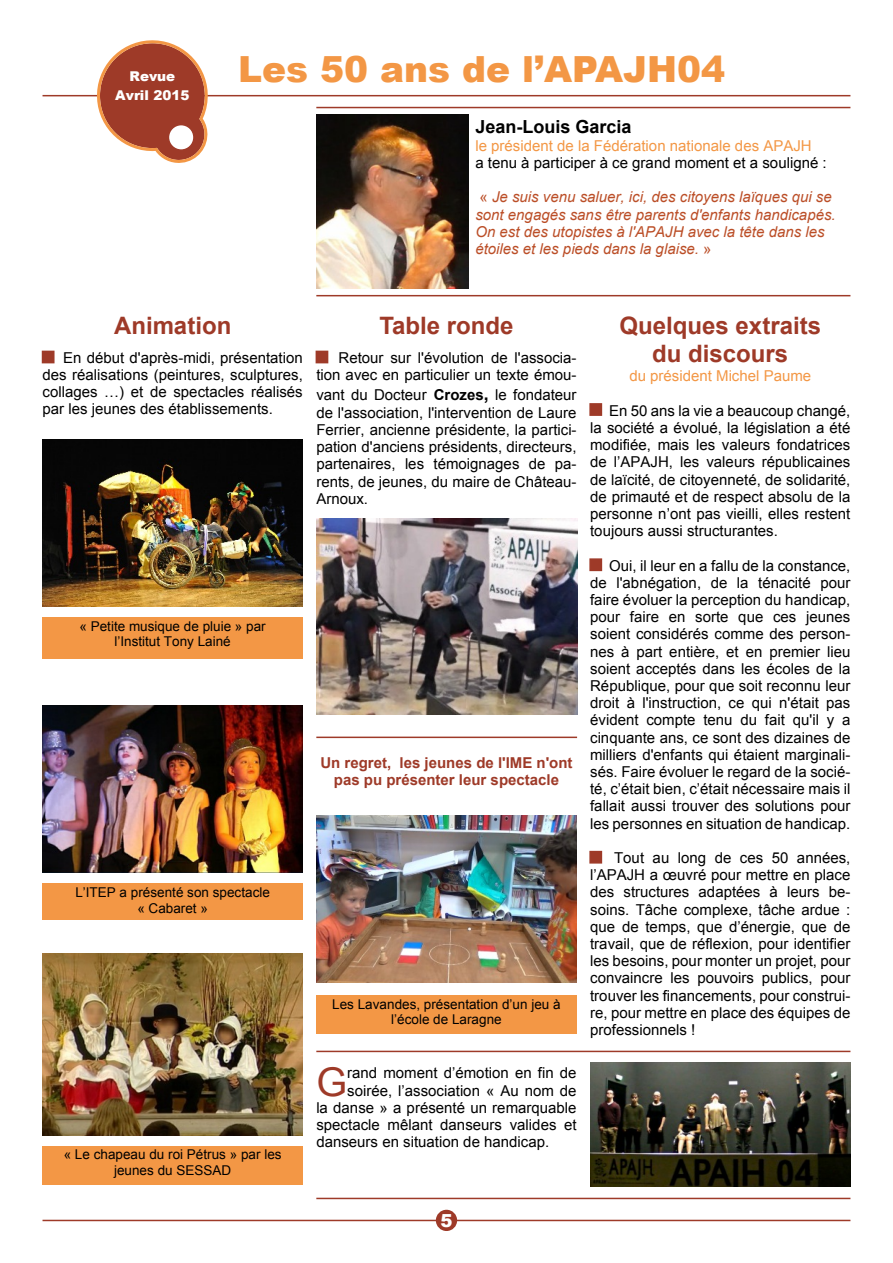
<style>
.page{position:relative;width:893px;height:1263px;background:#fff}
.page>*{position:absolute;margin:0;border:0;box-sizing:border-box;transform-origin:0 0}
.t1{font:39.6px "Arial";color:#9e3a28}
.t2{font:900 36px "Arial";color:#f39745}
.t3{font:700 24px/27.5px "Arial";color:#9e3a28;text-align:center}
.t4{font:700 18px "Arial";color:#000}
.t5{font:900 18px "Arial";color:#fff}
.t6{font:15px/17.2px "Arial";color:#000;text-align:justify}
.t7{font:italic 15px/17.2px "Arial";color:#bb4e27}
.t8{font:15px "Arial";color:#f39745}
.t9{font:700 15px/17.2px "Arial";color:#9e3a28;text-align:center}
.t10{font:13.5px/15.5px "Arial";color:#000;text-align:center}
.t11{font:900 13.5px/19px "Arial";color:#fff;text-align:center}
.s1{font-style:normal}
.s2{font-weight:700}
.s3{font-weight:700;font-size:18px}
</style>
<div class="page">
<hr style="left:43px;top:1220px;width:807px;height:1px;background:#9e3a28">
<div style="left:436px;top:1210px;width:21px;height:21px;background:#9e3a28;border:2px solid #9e3a28;border-radius:50%"></div>
<hr style="left:43px;top:95px;width:807px;height:1px;background:#9e3a28">
<svg style="left:97px;top:40px;width:111px;height:123px"></svg>
<div style="left:168px;top:124px;width:27px;height:27px;background:#fff;border:2px solid #9e3a28;border-radius:50%"></div>
<div style="left:589px;top:403px;width:13px;height:13px;background:#9e3a28;border:2px solid #9e3a28"></div>
<div style="left:589px;top:558px;width:13px;height:13px;background:#9e3a28;border:2px solid #9e3a28"></div>
<div style="left:589px;top:851px;width:13px;height:12px;background:#9e3a28;border:2px solid #9e3a28"></div>
<div style="left:316px;top:351px;width:12px;height:12px;background:#9e3a28"></div>
<img style="left:316px;top:518px;width:261px;height:196px">
<hr style="left:316px;top:736px;width:261px;height:2px;background:#9e3a28">
<img style="left:316px;top:115px;width:153px;height:174px">
<hr style="left:316px;top:107px;width:534px;height:1px;background:#9e3a28">
<hr style="left:316px;top:295px;width:534px;height:1px;background:#9e3a28">
<img style="left:590px;top:1062px;width:260px;height:124px">
<hr style="left:316px;top:1051px;width:534px;height:1px;background:#9e3a28">
<hr style="left:316px;top:1198px;width:534px;height:1px;background:#9e3a28">
<div style="left:42px;top:351px;width:13px;height:12px;background:#9e3a28;border:2px solid #9e3a28"></div>
<img style="left:43px;top:954px;width:260px;height:181px">
<div style="left:43px;top:1146px;width:260px;height:38px;background:#f39745"></div>
<img style="left:316px;top:816px;width:261px;height:167px">
<div style="left:316px;top:995px;width:261px;height:38px;background:#f39745"></div>
<img style="left:43px;top:439px;width:260px;height:168px">
<div style="left:42px;top:617px;width:261px;height:42px;background:#f39745"></div>
<img style="left:43px;top:706px;width:260px;height:167px">
<div style="left:43px;top:884px;width:260px;height:36px;background:#f39745"></div>
<p class="t11" style="left:115px;top:68px;width:76px">Revue<br>Avril 2015</p>
<h2 class="t2" style="left:238px;top:56px;width:488px">Les 50 ans de l’APAJH04</h2>
<p class="t4" style="left:475px;top:120px;width:158px">Jean-Louis Garcia</p>
<p class="t8" style="left:475px;top:140px;width:338px">le président de la Fédération nationale des APAJH</p>
<p class="t6" style="left:475px;top:155px;width:353px">a tenu à participer à ce grand moment et a souligné :</p>
<p class="t7" style="left:475px;top:190px;width:362px"><span class="s1">«</span> Je suis venu saluer, ici, des citoyens laïques qui se sont engagés sans être parents d'enfants handicapés.<br>On est des utopistes à l'APAJH avec la tête dans les étoiles et les pieds dans la glaise. <span class="s1">»</span></p>
<h3 class="t3" style="left:114px;top:314px;width:119px">Animation</h3>
<p class="t6" style="left:43px;top:350px;width:262px;text-indent:21px">En début d'après-midi, présentation des réalisations (peintures, sculptures, collages …) et de spectacles réalisés par les jeunes des établissements.</p>
<p class="t10" style="left:80px;top:619px;width:188px">« Petite musique de pluie » par l’Institut Tony Lainé</p>
<p class="t10" style="left:75px;top:886px;width:196px">L’ITEP a présenté son spectacle « Cabaret »</p>
<p class="t10" style="left:64px;top:1148px;width:219px">« Le chapeau du roi Pétrus » par les jeunes du SESSAD</p>
<h3 class="t3" style="left:379px;top:314px;width:136px">Table ronde</h3>
<p class="t6" style="left:316px;top:350px;width:262px;text-align:right">Retour sur l'évolution de l'associa&shy;tion avec en particulier un texte émou-</p>
<p class="t6" style="left:316px;top:387px;width:262px">vant du Docteur <span class="s2">Crozes</span><span class="s3">,</span> le fondateur de l'association, l'intervention de Laure Ferrier, ancienne présidente, la partici&shy;pation d'anciens présidents, directeurs, partenaires, les témoignages de pa&shy;rents, de jeunes, du maire de Château-Arnoux.</p>
<p class="t9" style="left:320px;top:755px;width:254px">Un regret, les jeunes de l'IME n'ont pas pu présenter leur spectacle</p>
<p class="t10" style="left:332px;top:997px;width:230px">Les Lavandes, présentation d’un jeu à l’école de Laragne</p>
<h1 class="t1" style="left:316px;top:1067px;width:32px">G</h1>
<p class="t6" style="left:347px;top:1066px;width:231px">rand moment d’émotion en fin de</p>
<p class="t6" style="left:347px;top:1083px;width:231px">soirée, l’association « Au nom de</p>
<p class="t6" style="left:316px;top:1100px;width:262px">la danse » a présenté un remarquable</p>
<p class="t6" style="left:316px;top:1117px;width:262px">spectacle mêlant danseurs valides et</p>
<p class="t6" style="left:316px;top:1135px;width:235px">danseurs en situation de handicap.</p>
<h3 class="t3" style="left:619px;top:314px;width:203px">Quelques extraits du discours</h3>
<p class="t8" style="left:629px;top:370px;width:183px">du président Michel Paume</p>
<p class="t6" style="left:590px;top:403px;width:262px;text-indent:19px">En 50 ans la vie a beaucoup changé, la société a évolué, la législation a été modifiée, mais les valeurs fondatrices de l’APAJH, les valeurs républicaines de laïcité, de citoyenneté, de solidarité, de primauté et de respect absolu de la personne n’ont pas vieilli, elles restent toujours aussi structurantes.</p>
<p class="t6" style="left:590px;top:558px;width:262px;text-indent:19px">Oui, il leur en a fallu de la constance, de l'abnégation, de la ténacité pour faire évoluer la perception du handicap, pour faire en sorte que ces jeunes soient considérés comme des person&shy;nes à part entière, et en premier lieu soient acceptés dans les écoles de la République, pour que soit reconnu leur droit à l'instruction, ce qui n'était pas évident compte tenu du fait qu'il y a cinquante ans, ce sont des dizaines de milliers d'enfants qui étaient marginali&shy;sés. Faire évoluer le regard de la socié&shy;té, c’était bien, c’était nécessaire mais il fallait aussi trouver des solutions pour les personnes en situation de handicap.</p>
<p class="t6" style="left:590px;top:850px;width:262px;text-indent:24px">Tout au long de ces 50 années, l’APAJH a œuvré pour mettre en place des structures adaptées à leurs be&shy;soins. Tâche complexe, tâche ardue : que de temps, que d’énergie, que de travail, que de réflexion, pour identifier les besoins, pour monter un projet, pour convaincre les pouvoirs publics, pour trouver les financements, pour construi&shy;re, pour mettre en place des équipes de professionnels !</p>
<p class="t5" style="left:440px;top:1214px;width:14px">5</p>
</div>
